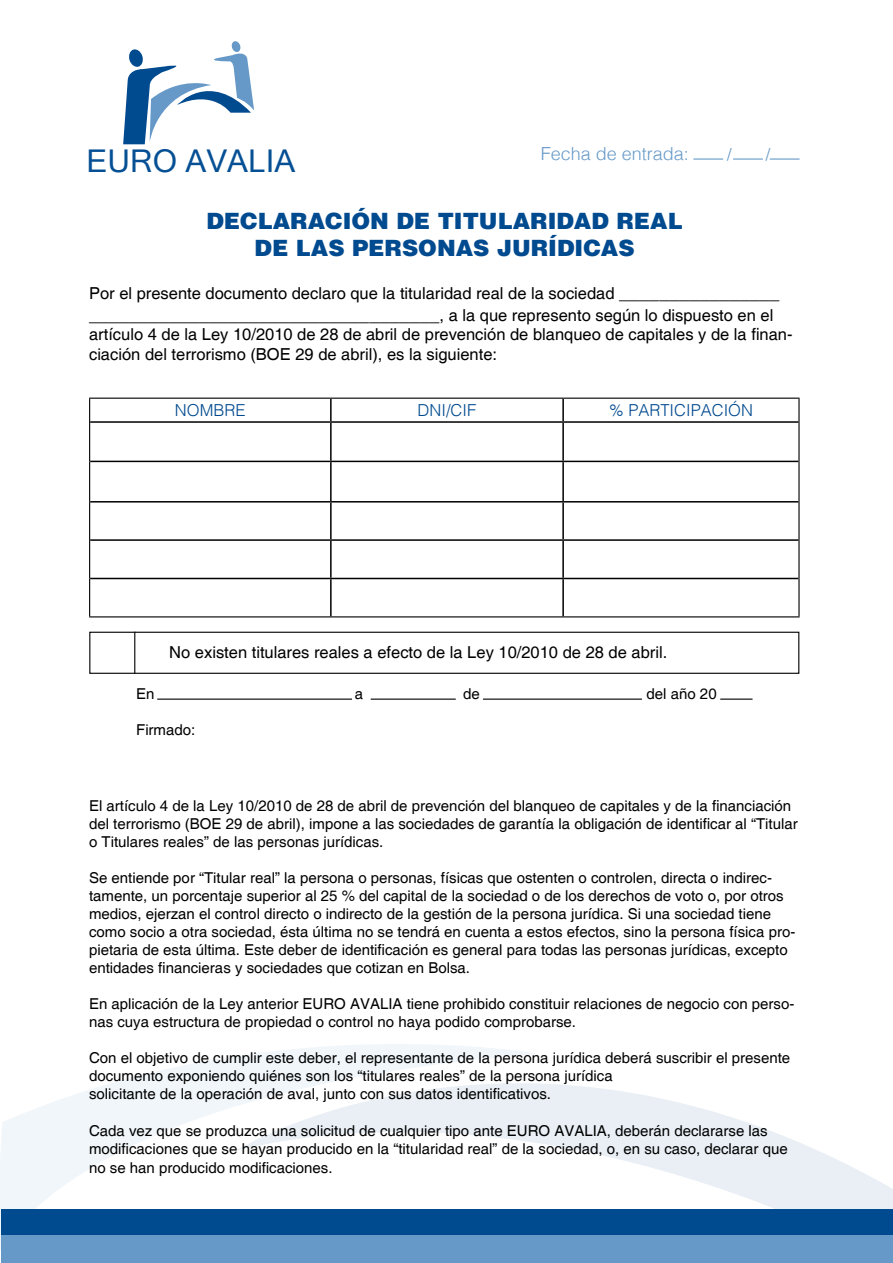
<style>
.page{position:relative;width:893px;height:1263px;background:#fff}
.page>*{position:absolute;margin:0;border:0;box-sizing:border-box;transform-origin:0 0}
.t1{font:31.35px "Microsoft Sans Serif";color:#054f94}
.t2{font:900 22.5px/27px "Helvetica";color:#004a8f;text-align:center}
.t3{font:300 18px "Helvetica";color:#6699c7}
.t4{font:18px "Minion Pro";color:#6699c7}
.t5{font:16.5px/21.6px "Helvetica";color:#000}
.t6{font:300 16.5px "Helvetica";color:#004a8f}
.t7{font:15px/18px "Helvetica";color:#000}
.s1{font-size:18px}
</style>
<div class="page">
<svg style="left:0;top:1057px;width:235px;height:206px"></svg>
<svg style="left:235px;top:1044px;width:658px;height:165px"></svg>
<hr style="left:693px;top:158px;width:30px;height:2px;background:#669ac8">
<hr style="left:733px;top:158px;width:30px;height:2px;background:#669ac8">
<hr style="left:770px;top:158px;width:30px;height:2px;background:#669ac8">
<hr style="left:89px;top:398px;width:242px;height:1px;background:#000">
<svg style="left:89px;top:399px;width:1px;height:23px"></svg>
<hr style="left:331px;top:398px;width:232px;height:1px;background:#000">
<hr style="left:563px;top:398px;width:237px;height:1px;background:#000">
<hr style="left:798px;top:399px;width:2px;height:23px;background:#000">
<hr style="left:89px;top:422px;width:1px;height:39px;background:#000">
<hr style="left:798px;top:422px;width:2px;height:39px;background:#000">
<hr style="left:89px;top:461px;width:1px;height:41px;background:#000">
<hr style="left:798px;top:461px;width:2px;height:41px;background:#000">
<hr style="left:89px;top:502px;width:1px;height:38px;background:#000">
<hr style="left:798px;top:502px;width:2px;height:38px;background:#000">
<hr style="left:89px;top:540px;width:1px;height:38px;background:#000">
<hr style="left:798px;top:540px;width:2px;height:38px;background:#000">
<hr style="left:89px;top:578px;width:1px;height:38px;background:#000">
<hr style="left:798px;top:578px;width:2px;height:38px;background:#000">
<hr style="left:89px;top:616px;width:242px;height:1px;background:#000">
<hr style="left:331px;top:616px;width:232px;height:1px;background:#000">
<hr style="left:563px;top:616px;width:237px;height:1px;background:#000">
<hr style="left:330px;top:399px;width:2px;height:22px;background:#000">
<hr style="left:562px;top:399px;width:2px;height:22px;background:#000">
<hr style="left:90px;top:421px;width:241px;height:2px;background:#000">
<hr style="left:331px;top:421px;width:232px;height:2px;background:#000">
<hr style="left:330px;top:423px;width:2px;height:38px;background:#000">
<hr style="left:563px;top:421px;width:235px;height:2px;background:#000">
<hr style="left:562px;top:423px;width:2px;height:38px;background:#000">
<hr style="left:90px;top:461px;width:241px;height:1px;background:#000">
<hr style="left:331px;top:461px;width:232px;height:1px;background:#000">
<hr style="left:330px;top:462px;width:2px;height:39px;background:#000">
<hr style="left:563px;top:461px;width:235px;height:1px;background:#000">
<hr style="left:562px;top:462px;width:2px;height:39px;background:#000">
<hr style="left:90px;top:501px;width:241px;height:1px;background:#000">
<hr style="left:331px;top:501px;width:232px;height:1px;background:#000">
<hr style="left:330px;top:502px;width:2px;height:37px;background:#000">
<hr style="left:563px;top:501px;width:235px;height:1px;background:#000">
<hr style="left:562px;top:502px;width:2px;height:37px;background:#000">
<hr style="left:90px;top:539px;width:241px;height:2px;background:#000">
<hr style="left:331px;top:539px;width:232px;height:2px;background:#000">
<hr style="left:330px;top:541px;width:2px;height:37px;background:#000">
<hr style="left:563px;top:539px;width:235px;height:2px;background:#000">
<hr style="left:562px;top:541px;width:2px;height:37px;background:#000">
<hr style="left:90px;top:578px;width:241px;height:1px;background:#000">
<hr style="left:331px;top:578px;width:232px;height:1px;background:#000">
<hr style="left:330px;top:579px;width:2px;height:37px;background:#000">
<hr style="left:563px;top:578px;width:235px;height:1px;background:#000">
<hr style="left:562px;top:579px;width:2px;height:37px;background:#000">
<div style="left:89px;top:632px;width:710px;height:42px;border:1px solid #000"></div>
<hr style="left:134px;top:632px;width:1px;height:42px;background:#000">
<hr style="left:157px;top:698px;width:195px;height:2px;background:#000">
<hr style="left:371px;top:698px;width:85px;height:2px;background:#000">
<hr style="left:483px;top:698px;width:159px;height:2px;background:#000">
<hr style="left:720px;top:698px;width:33px;height:2px;background:#000">
<div style="left:2px;top:1209px;width:891px;height:27px;background:#004a8f"></div>
<div style="left:2px;top:1235px;width:891px;height:28px;background:#6699c7"></div>
<svg style="left:123px;top:41px;width:131px;height:103px"></svg>
<h1 class="t1" style="left:87px;top:143px;width:210px">EURO AVALIA</h1>
<p class="t3" style="left:541px;top:139px;width:150px">Fecha de entrada:</p>
<p class="t4" style="left:726px;top:142px;width:7px">/</p>
<p class="t4" style="left:765px;top:142px;width:7px">/</p>
<h2 class="t2" style="left:206px;top:206px;width:478px">DECLARACIÓN DE TITULARIDAD REAL<br>DE LAS PERSONAS JURÍDICAS</h2>
<p class="t5" style="left:89px;top:283px;width:692px">Por el presente documento declaro que la titularidad real de la sociedad <span class="s1">________________ ___________________________________</span>, a la que represento según lo dispuesto en el</p>
<p class="t5" style="left:89px;top:325px;width:705px;line-height:19.8px">artículo 4 de la Ley 10/2010 de 28 de abril de prevención de blanqueo de capitales y de la finan&shy;ciación del terrorismo (BOE 29 de abril), es la siguiente:</p>
<p class="t6" style="left:175px;top:396px;width:72px">NOMBRE</p>
<p class="t6" style="left:418px;top:396px;width:60px">DNI/CIF</p>
<p class="t6" style="left:609px;top:396px;width:145px">% PARTICIPACIÓN</p>
<p class="t5" style="left:169px;top:642px;width:500px">No existen titulares reales a efecto de la Ley 10/2010 de 28 de abril.</p>
<p class="t7" style="left:136px;top:685px;width:20px">En</p>
<p class="t7" style="left:355px;top:685px;width:10px">a</p>
<p class="t7" style="left:463px;top:685px;width:18px">de</p>
<p class="t7" style="left:647px;top:685px;width:72px">del año 20</p>
<p class="t7" style="left:136px;top:721px;width:61px">Firmado:</p>
<p class="t7" style="left:89px;top:798px;width:710px">El artículo 4 de la Ley 10/2010 de 28 de abril de prevención del blanqueo de capitales y de la financiación del terrorismo (BOE 29 de abril), impone a las sociedades de garantía la obligación de identificar al “Titular o Titulares reales” de las personas jurídicas.</p>
<p class="t7" style="left:89px;top:870px;width:708px">Se entiende por “Titular real” la persona o personas, físicas que ostenten o controlen, directa o indirec&shy;tamente, un porcentaje superior al 25 % del capital de la sociedad o de los derechos de voto o, por otros medios, ejerzan el control directo o indirecto de la gestión de la persona jurídica. Si una sociedad tiene como socio a otra sociedad, ésta última no se tendrá en cuenta a estos efectos, sino la persona física pro&shy;pietaria de esta última. Este deber de identificación es general para todas las personas jurídicas, excepto entidades financieras y sociedades que cotizan en Bolsa.</p>
<p class="t7" style="left:89px;top:996px;width:707px">En aplicación de la Ley anterior EURO AVALIA tiene prohibido constituir relaciones de negocio con perso&shy;nas cuya estructura de propiedad o control no haya podido comprobarse.</p>
<p class="t7" style="left:89px;top:1050px;width:703px">Con el objetivo de cumplir este deber, el representante de la persona jurídica deberá suscribir el presente documento exponiendo quiénes son los “titulares reales” de la persona jurídica<br>solicitante de la operación de aval, junto con sus datos identificativos.</p>
<p class="t7" style="left:89px;top:1122px;width:700px">Cada vez que se produzca una solicitud de cualquier tipo ante EURO AVALIA, deberán declararse las modificaciones que se hayan producido en la “titularidad real” de la sociedad, o, en su caso, declarar que</p>
<p class="t7" style="left:89px;top:1159px;width:245px">no se han producido modificaciones.</p>
</div>
